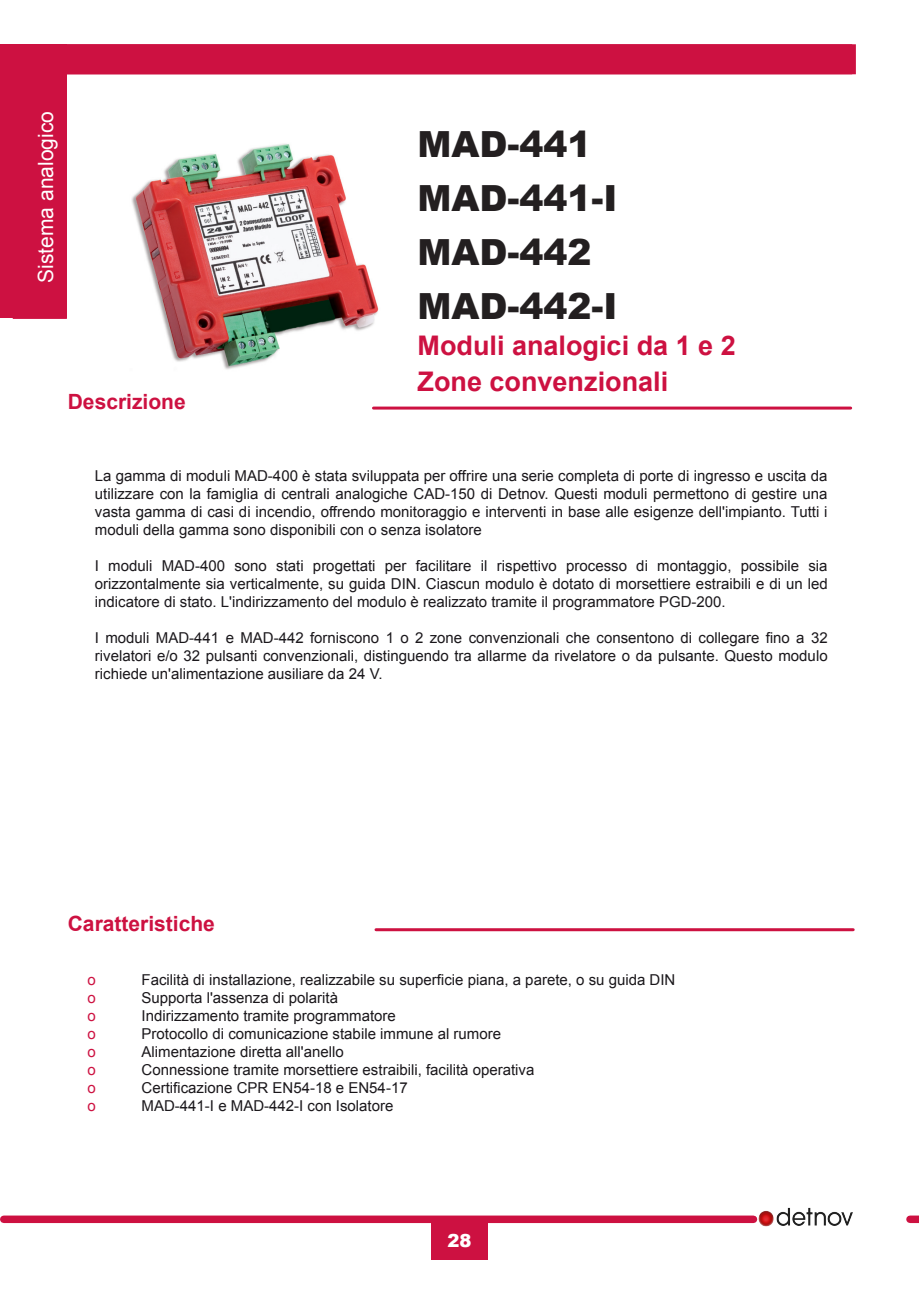
<style>
.page{position:relative;width:919px;height:1289px;background:#fff}
.page>*{position:absolute;margin:0;border:0;box-sizing:border-box;transform-origin:0 0}
.Ref{font:900 36px "Arial";color:#231f20}
.t1{font:700 27px "Arial";color:#cd1141}
.t2{font:700 21px "Arial";color:#cd1141}
.t3{font:21px "Arial";color:#fff}
.t4{font:900 18px "Arial";color:#fff}
.t5{font:15px/18px "Arial";color:#1a171b;text-align:justify}
.t6{font:15px "Arial";color:#cd1141}
</style>
<div class="page">
<div style="left:0;top:44px;width:67px;height:273px;background:#cd1141"></div>
<div style="left:4px;top:1215px;width:749px;height:7px;background:#cd1141"></div>
<div style="left:909px;top:1215px;width:9px;height:7px;background:#cd1141"></div>
<div style="left:431px;top:1222px;width:56px;height:37px;background:#cd1141"></div>
<img style="left:755px;top:1207px;width:97px;height:20px">
<div style="left:59px;top:44px;width:793px;height:30px;background:#cd1141"></div>
<hr style="left:373px;top:406px;width:477px;height:3px;background:#cd1141">
<svg style="left:6px;top:44px;width:68px;height:275px"></svg>
<hr style="left:376px;top:928px;width:477px;height:3px;background:#cd1141">
<img style="left:131px;top:143px;width:248px;height:227px">
<p class="t3" style="left:31px;top:283px;width:173px;rotate:-90deg">Sistema analogico</p>
<p class="t2" style="left:68px;top:387px;width:119px">Descrizione</p>
<p class="Ref" style="left:417px;top:118px;width:176px">MAD-441</p>
<p class="Ref" style="left:417px;top:172px;width:202px">MAD-441-I</p>
<p class="Ref" style="left:417px;top:226px;width:176px">MAD-442</p>
<p class="Ref" style="left:417px;top:280px;width:202px">MAD-442-I</p>
<p class="t1" style="left:417px;top:326px;width:320px">Moduli analogici da 1 e 2</p>
<p class="t1" style="left:417px;top:362px;width:252px">Zone convenzionali</p>
<p class="t5" style="left:95px;top:466px;width:734px">La gamma di moduli MAD-400 è stata sviluppata per offrire una serie completa di porte di ingresso e uscita da utilizzare con la famiglia di centrali analogiche CAD-150 di Detnov. Questi moduli permettono di gestire una vasta gamma di casi di incendio, offrendo monitoraggio e interventi in base alle esigenze dell'impianto. Tutti i moduli della gamma sono disponibili con o senza isolatore</p>
<p class="t5" style="left:95px;top:556px;width:734px">I moduli MAD-400 sono stati progettati per facilitare il rispettivo processo di montaggio, possibile sia orizzontalmente sia verticalmente, su guida DIN. Ciascun modulo è dotato di morsettiere estraibili e di un led indicatore di stato. L'indirizzamento del modulo è realizzato tramite il programmatore PGD-200.</p>
<p class="t5" style="left:95px;top:628px;width:734px">I moduli MAD-441 e MAD-442 forniscono 1 o 2 zone convenzionali che consentono di collegare fino a 32 rivelatori e/o 32 pulsanti convenzionali, distinguendo tra allarme da rivelatore o da pulsante. Questo modulo richiede un'alimentazione ausiliare da 24 V.</p>
<p class="t2" style="left:68px;top:909px;width:149px">Caratteristiche</p>
<p class="t6" style="left:88px;top:969px;width:10px">o</p>
<p class="t5" style="left:142px;top:970px;width:535px">Facilità di installazione, realizzabile su superficie piana, a parete, o su guida DIN</p>
<p class="t6" style="left:88px;top:987px;width:10px">o</p>
<p class="t5" style="left:142px;top:988px;width:198px">Supporta l'assenza di polarità</p>
<p class="t6" style="left:88px;top:1005px;width:10px">o</p>
<p class="t5" style="left:142px;top:1006px;width:256px">Indirizzamento tramite programmatore</p>
<p class="t6" style="left:88px;top:1023px;width:10px">o</p>
<p class="t5" style="left:142px;top:1024px;width:361px">Protocollo di comunicazione stabile immune al rumore</p>
<p class="t6" style="left:88px;top:1041px;width:10px">o</p>
<p class="t5" style="left:142px;top:1042px;width:204px">Alimentazione diretta all'anello</p>
<p class="t6" style="left:88px;top:1059px;width:10px">o</p>
<p class="t5" style="left:142px;top:1060px;width:394px">Connessione tramite morsettiere estraibili, facilità operativa</p>
<p class="t6" style="left:88px;top:1077px;width:10px">o</p>
<p class="t5" style="left:142px;top:1078px;width:267px">Certificazione CPR EN54-18 e EN54-17</p>
<p class="t6" style="left:88px;top:1095px;width:10px">o</p>
<p class="t5" style="left:142px;top:1096px;width:253px">MAD-441-I e MAD-442-I con Isolatore</p>
<p class="t4" style="left:447px;top:1227px;width:26px">28</p>
</div>
